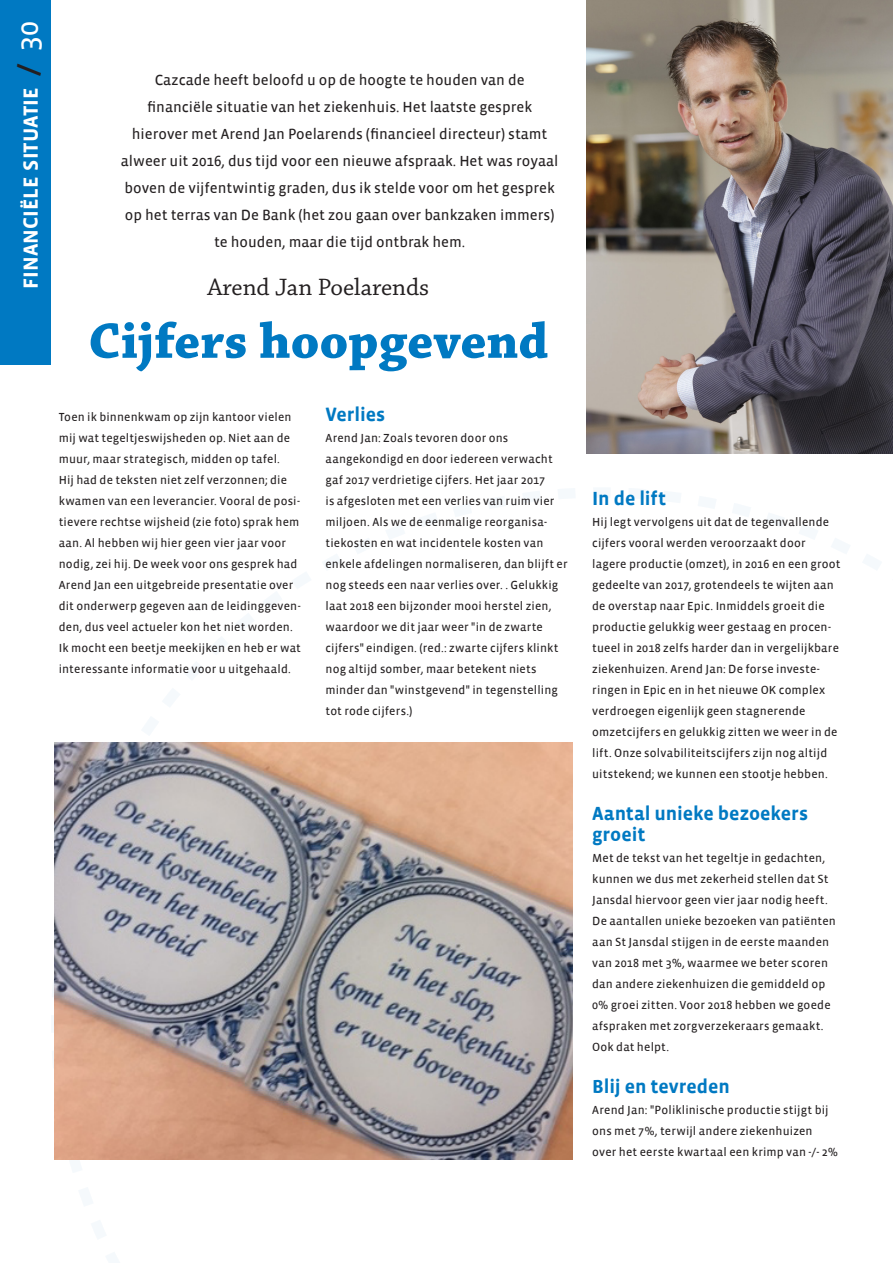
<style>
.page{position:relative;width:893px;height:1263px;background:#fff}
.page>*{position:absolute;margin:0;border:0;box-sizing:border-box;transform-origin:0 0}
.t1{font:700 52.5px "Chaparral Pro";color:#0079c2}
.t2{font:25.05px "Chaparral Pro";color:#231f20}
.t3{font:700 21px "Vista Sans";color:#fff}
.t4{font:700 19.5px/21px "Vista Sans";letter-spacing:-.005em;color:#0079c2}
.t5{font:15px/27px "Vista Sans Reg";color:#231f20;text-align:center}
.t6{font:12px/21px "Vista Sans Reg";letter-spacing:.015em;color:#231f20}
.s1{font-size:30px;color:#231f20}
.s2{font-family:"Vista Sans Reg";font-weight:400;font-size:30px}
</style>
<div class="page">
<div style="left:0;top:0;width:51px;height:364px;background:#0079c2"></div>
<img style="left:587px;top:0;width:306px;height:454px">
<img style="left:54px;top:742px;width:519px;height:417px">
<h3 class="t3" style="left:20px;top:289px;width:269px;rotate:-90deg">financiële situatie <span class="s1">/</span> <span class="s2">30</span></h3>
<p class="t5" style="left:121px;top:67px;width:439px">Cazcade heeft beloofd u op de hoogte te houden van de financiële situatie van het ziekenhuis. Het laatste gesprek hierover met Arend Jan Poelarends (financieel directeur) stamt alweer uit 2016, dus tijd voor een nieuwe afspraak. Het was royaal boven de vijfentwintig graden, dus ik stelde voor om het gesprek op het terras van De Bank (het zou gaan over bankzaken immers) te houden, maar die tijd ontbrak hem.</p>
<h2 class="t2" style="left:207px;top:273px;width:223px">Arend Jan Poelarends</h2>
<h1 class="t1" style="left:88px;top:310px;width:461px">Cijfers hoopgevend</h1>
<p class="t6" style="left:59px;top:407px;width:244px">Toen ik binnenkwam op zijn kantoor vielen mij wat tegeltjeswijsheden op. Niet aan de muur, maar strategisch, midden op tafel.<br>Hij had de teksten niet zelf verzonnen; die kwamen van een leverancier. Vooral de posi&shy;tievere rechtse wijsheid (zie foto) sprak hem aan. Al hebben wij hier geen vier jaar voor nodig, zei hij. De week voor ons gesprek had Arend Jan een uitgebreide presentatie over dit onderwerp gegeven aan de leidinggeven&shy;den, dus veel actueler kon het niet worden.<br>Ik mocht een beetje meekijken en heb er wat interessante informatie voor u uitgehaald.</p>
<h3 class="t4" style="left:325px;top:404px;width:61px">Verlies</h3>
<p class="t6" style="left:325px;top:428px;width:244px">Arend Jan: Zoals tevoren door ons aangekondigd en door iedereen verwacht gaf 2017 verdrietige cijfers. Het jaar 2017<br>is afgesloten met een verlies van ruim vier miljoen. Als we de eenmalige reorganisa&shy;tiekosten en wat incidentele kosten van enkele afdelingen normaliseren, dan blijft er nog steeds een naar verlies over. . Gelukkig laat 2018 een bijzonder mooi herstel zien, waardoor we dit jaar weer "in de zwarte cijfers" eindigen. (red.: zwarte cijfers klinkt nog altijd somber, maar betekent niets minder dan "winstgevend" in tegenstelling tot rode cijfers.)</p>
<h3 class="t4" style="left:592px;top:488px;width:75px">In de lift</h3>
<p class="t6" style="left:592px;top:512px;width:250px">Hij legt vervolgens uit dat de tegenvallende cijfers vooral werden veroorzaakt door lagere productie (omzet), in 2016 en een groot gedeelte van 2017, grotendeels te wijten aan de overstap naar Epic. Inmiddels groeit die productie gelukkig weer gestaag en procen&shy;tueel in 2018 zelfs harder dan in vergelijkbare ziekenhuizen. Arend Jan: De forse investe&shy;ringen in Epic en in het nieuwe OK complex verdroegen eigenlijk geen stagnerende omzetcijfers en gelukkig zitten we weer in de lift. Onze solvabiliteitscijfers zijn nog altijd uitstekend; we kunnen een stootje hebben.</p>
<h3 class="t4" style="left:592px;top:803px;width:217px">Aantal unieke bezoekers groeit</h3>
<p class="t6" style="left:592px;top:848px;width:245px">Met de tekst van het tegeltje in gedachten, kunnen we dus met zekerheid stellen dat St Jansdal hiervoor geen vier jaar nodig heeft.<br>De aantallen unieke bezoeken van patiënten aan St Jansdal stijgen in de eerste maanden van 2018 met 3%, waarmee we beter scoren dan andere ziekenhuizen die gemiddeld op 0% groei zitten. Voor 2018 hebben we goede afspraken met zorgverzekeraars gemaakt.<br>Ook dat helpt.</p>
<h3 class="t4" style="left:592px;top:1076px;width:139px">Blij en tevreden</h3>
<p class="t6" style="left:592px;top:1100px;width:247px">Arend Jan: "Poliklinische productie stijgt bij ons met 7%, terwijl andere ziekenhuizen over het eerste kwartaal een krimp van -/- 2%</p>
</div>
